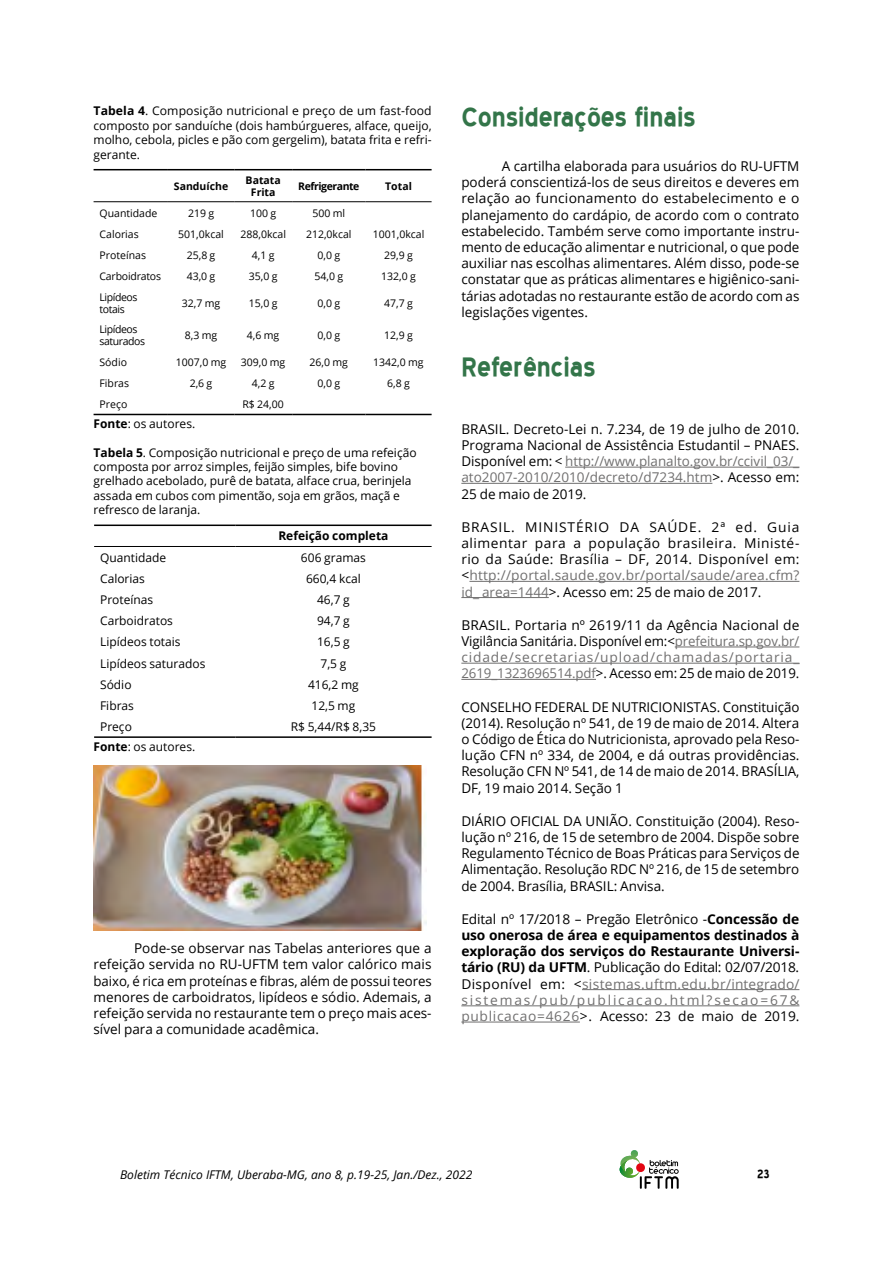
<style>
.page{position:relative;width:893px;height:1263px;background:#fff}
.page>*{position:absolute;margin:0;border:0;box-sizing:border-box;transform-origin:0 0}
.t1{font:700 33px "Blue Highway";color:#337549}
.t2{font:700 15px "Blue Highway";color:#000}
.t3{font:13.5px/16.2px "Open Sans";color:#000;text-align:justify}
.t4{font:700 13.5px/16.2px "Open Sans";letter-spacing:-.01em;color:#000;text-align:justify}
.t5{font:12px/14.4px "Open Sans";color:#000;text-align:justify}
.t6{font:italic 12px "Open Sans";color:#000}
.t7{font:700 12px "Open Sans";color:#000}
.t8{font:10.5px "Open Sans";color:#000}
.t9{font:10.5px/12px "Open Sans";letter-spacing:-.04em;color:#000}
.t10{font:700 10.5px/12px "Open Sans";color:#000;text-align:center}
.t11{font:700 10.5px "Open Sans";letter-spacing:-.04em;color:#000}
.t12{font:10.5px "Open Sans";letter-spacing:-.02em;color:#000}
.s1{font-weight:700}
.s2{color:#706f6f}
.s3{font-weight:400}
.s4{font-weight:400;color:#706f6f}
</style>
<div class="page">
<svg style="left:619px;top:1150px;width:60px;height:39px"></svg>
<hr style="left:94px;top:169px;width:74px;height:1px;background:#000">
<hr style="left:168px;top:169px;width:66px;height:1px;background:#000">
<hr style="left:234px;top:169px;width:58px;height:1px;background:#000">
<hr style="left:292px;top:169px;width:73px;height:1px;background:#000">
<hr style="left:365px;top:169px;width:67px;height:1px;background:#000">
<hr style="left:94px;top:201px;width:74px;height:1px;background:#000">
<hr style="left:168px;top:201px;width:66px;height:1px;background:#000">
<hr style="left:234px;top:201px;width:58px;height:1px;background:#000">
<hr style="left:292px;top:201px;width:73px;height:1px;background:#000">
<hr style="left:365px;top:201px;width:67px;height:1px;background:#000">
<hr style="left:94px;top:414px;width:74px;height:1px;background:#000">
<hr style="left:168px;top:414px;width:66px;height:1px;background:#000">
<hr style="left:234px;top:414px;width:58px;height:1px;background:#000">
<hr style="left:292px;top:414px;width:73px;height:1px;background:#000">
<hr style="left:365px;top:414px;width:67px;height:1px;background:#000">
<hr style="left:94px;top:524px;width:141px;height:2px;background:#000">
<hr style="left:235px;top:524px;width:197px;height:2px;background:#000">
<hr style="left:94px;top:546px;width:141px;height:1px;background:#000">
<hr style="left:235px;top:546px;width:197px;height:1px;background:#000">
<hr style="left:94px;top:736px;width:141px;height:2px;background:#000">
<hr style="left:235px;top:736px;width:197px;height:2px;background:#000">
<img style="left:94px;top:765px;width:333px;height:165px">
<hr style="left:565px;top:467px;width:234px;height:1px;background:#706f6f">
<hr style="left:461px;top:483px;width:251px;height:1px;background:#706f6f">
<hr style="left:469px;top:581px;width:330px;height:1px;background:#706f6f">
<hr style="left:461px;top:597px;width:88px;height:1px;background:#706f6f">
<hr style="left:675px;top:647px;width:124px;height:1px;background:#706f6f">
<hr style="left:461px;top:663px;width:338px;height:1px;background:#706f6f">
<hr style="left:461px;top:679px;width:135px;height:1px;background:#706f6f">
<hr style="left:582px;top:989px;width:217px;height:1px;background:#706f6f">
<hr style="left:461px;top:1005px;width:338px;height:1px;background:#706f6f">
<hr style="left:461px;top:1022px;width:119px;height:1px;background:#706f6f">
<p class="t5" style="left:94px;top:104px;width:340px"><span class="s1">Tabela 4</span>. Composição nutricional e preço de um fast-food composto por sanduíche (dois hambúrgueres, alface, queijo, molho, cebola, picles e pão com gergelim), batata frita e refri&shy;gerante.</p>
<p class="t10" style="left:174px;top:180px;width:56px">Sanduíche</p>
<p class="t10" style="left:246px;top:174px;width:37px">Batata<br>Frita</p>
<p class="t11" style="left:298px;top:178px;width:63px">Refrigerante</p>
<p class="t10" style="left:385px;top:180px;width:28px">Total</p>
<p class="t8" style="left:100px;top:206px;width:59px">Quantidade</p>
<p class="t8" style="left:188px;top:206px;width:28px">219 g</p>
<p class="t8" style="left:250px;top:206px;width:28px">100 g</p>
<p class="t8" style="left:312px;top:206px;width:34px">500 ml</p>
<p class="t8" style="left:100px;top:227px;width:41px">Calorias</p>
<p class="t8" style="left:178px;top:227px;width:47px">501,0kcal</p>
<p class="t8" style="left:240px;top:227px;width:47px">288,0kcal</p>
<p class="t8" style="left:306px;top:227px;width:47px">212,0kcal</p>
<p class="t8" style="left:373px;top:227px;width:53px">1001,0kcal</p>
<p class="t8" style="left:100px;top:248px;width:48px">Proteínas</p>
<p class="t8" style="left:187px;top:248px;width:30px">25,8 g</p>
<p class="t8" style="left:252px;top:248px;width:24px">4,1 g</p>
<p class="t8" style="left:317px;top:248px;width:24px">0,0 g</p>
<p class="t8" style="left:384px;top:248px;width:30px">29,9 g</p>
<p class="t12" style="left:100px;top:269px;width:63px">Carboidratos</p>
<p class="t8" style="left:187px;top:269px;width:30px">43,0 g</p>
<p class="t8" style="left:249px;top:269px;width:30px">35,0 g</p>
<p class="t8" style="left:314px;top:269px;width:30px">54,0 g</p>
<p class="t8" style="left:381px;top:269px;width:36px">132,0 g</p>
<p class="t9" style="left:100px;top:291px;width:39px">Lipídeos totais</p>
<p class="t8" style="left:182px;top:296px;width:40px">32,7 mg</p>
<p class="t8" style="left:249px;top:296px;width:30px">15,0 g</p>
<p class="t8" style="left:317px;top:296px;width:24px">0,0 g</p>
<p class="t8" style="left:384px;top:296px;width:30px">47,7 g</p>
<p class="t9" style="left:100px;top:323px;width:47px">Lipídeos saturados</p>
<p class="t8" style="left:185px;top:328px;width:34px">8,3 mg</p>
<p class="t8" style="left:247px;top:328px;width:34px">4,6 mg</p>
<p class="t8" style="left:317px;top:328px;width:24px">0,0 g</p>
<p class="t8" style="left:384px;top:328px;width:30px">12,9 g</p>
<p class="t8" style="left:100px;top:354px;width:29px">Sódio</p>
<p class="t8" style="left:176px;top:354px;width:52px">1007,0 mg</p>
<p class="t8" style="left:241px;top:354px;width:46px">309,0 mg</p>
<p class="t8" style="left:310px;top:354px;width:40px">26,0 mg</p>
<p class="t8" style="left:373px;top:354px;width:52px">1342,0 mg</p>
<p class="t8" style="left:100px;top:376px;width:31px">Fibras</p>
<p class="t8" style="left:190px;top:376px;width:24px">2,6 g</p>
<p class="t8" style="left:252px;top:376px;width:24px">4,2 g</p>
<p class="t8" style="left:317px;top:376px;width:24px">0,0 g</p>
<p class="t8" style="left:387px;top:376px;width:24px">6,8 g</p>
<p class="t8" style="left:100px;top:397px;width:29px">Preço</p>
<p class="t8" style="left:242px;top:397px;width:43px">R$ 24,00</p>
<p class="t5" style="left:94px;top:416px;width:103px"><span class="s1">Fonte</span>: os autores.</p>
<p class="t5" style="left:94px;top:445px;width:325px;text-align:left"><span class="s1">Tabela 5</span>. Composição nutricional e preço de uma refeição composta por arroz simples, feijão simples, bife bovino grelhado acebolado, purê de batata, alface crua, berinjela assada em cubos com pimentão, soja em grãos, maçã e refresco de laranja.</p>
<p class="t7" style="left:278px;top:528px;width:112px">Refeição completa</p>
<p class="t5" style="left:100px;top:550px;width:68px">Quantidade</p>
<p class="t5" style="left:301px;top:550px;width:66px">606 gramas</p>
<p class="t5" style="left:100px;top:571px;width:46px">Calorias</p>
<p class="t5" style="left:306px;top:571px;width:56px">660,4 kcal</p>
<p class="t5" style="left:100px;top:592px;width:55px">Proteínas</p>
<p class="t5" style="left:317px;top:592px;width:34px">46,7 g</p>
<p class="t5" style="left:100px;top:613px;width:74px">Carboidratos</p>
<p class="t5" style="left:317px;top:613px;width:34px">94,7 g</p>
<p class="t5" style="left:100px;top:634px;width:82px">Lipídeos totais</p>
<p class="t5" style="left:317px;top:634px;width:34px">16,5 g</p>
<p class="t5" style="left:100px;top:656px;width:107px">Lipídeos saturados</p>
<p class="t5" style="left:320px;top:656px;width:27px">7,5 g</p>
<p class="t5" style="left:100px;top:677px;width:33px">Sódio</p>
<p class="t5" style="left:308px;top:677px;width:52px">416,2 mg</p>
<p class="t5" style="left:100px;top:698px;width:35px">Fibras</p>
<p class="t5" style="left:311px;top:698px;width:45px">12,5 mg</p>
<p class="t5" style="left:100px;top:719px;width:33px">Preço</p>
<p class="t5" style="left:291px;top:719px;width:87px">R$ 5,44/R$ 8,35</p>
<p class="t5" style="left:94px;top:739px;width:103px"><span class="s1">Fonte</span>: os autores.</p>
<p class="t3" style="left:94px;top:940px;width:340px;text-indent:40px">Pode-se observar nas Tabelas anteriores que a refeição servida no RU-UFTM tem valor calórico mais baixo, é rica em proteínas e fibras, além de possui teores menores de carboidratos, lipídeos e sódio. Ademais, a refeição servida no restaurante tem o preço mais aces&shy;sível para a comunidade acadêmica.</p>
<h1 class="t1" style="left:461px;top:102px;width:236px">Considerações finais</h1>
<p class="t3" style="left:461px;top:158px;width:340px;text-indent:40px">A cartilha elaborada para usuários do RU-UFTM poderá conscientizá-los de seus direitos e deveres em relação ao funcionamento do estabelecimento e o planejamento do cardápio, de acordo com o contrato estabelecido. Também serve como importante instru&shy;mento de educação alimentar e nutricional, o que pode auxiliar nas escolhas alimentares. Além disso, pode-se constatar que as práticas alimentares e higiênico-sani&shy;tárias adotadas no restaurante estão de acordo com as legislações vigentes.</p>
<h1 class="t1" style="left:461px;top:352px;width:136px">Referências</h1>
<p class="t3" style="left:461px;top:420px;width:340px">BRASIL. Decreto-Lei n. 7.234, de 19 de julho de 2010.<br>Programa Nacional de Assistência Estudantil – PNAES.<br>Disponível em: &lt; <span class="s2">http://www.planalto.gov.br/ccivil_03/_ ato2007-2010/2010/decreto/d7234.htm</span>&gt;. Acesso em:<br>25 de maio de 2019.</p>
<p class="t3" style="left:461px;top:518px;width:340px">BRASIL. MINISTÉRIO DA SAÚDE. 2ª ed. Guia alimentar para a população brasileira. Ministé&shy;rio da Saúde: Brasília – DF, 2014. Disponível em: &lt;<span class="s2">http://portal.saude.gov.br/portal/saude/area.cfm? id_ area=1444</span>&gt;. Acesso em: 25 de maio de 2017.</p>
<p class="t3" style="left:461px;top:616px;width:340px">BRASIL. Portaria nº 2619/11 da Agência Nacional de Vigilância Sanitária. Disponível em:&lt;<span class="s2">prefeitura.sp.gov.br/ cidade/secretarias/upload/chamadas/portaria_ 2619_1323696514.pdf</span>&gt;. Acesso em: 25 de maio de 2019.</p>
<p class="t3" style="left:461px;top:698px;width:340px">CONSELHO FEDERAL DE NUTRICIONISTAS. Constituição (2014). Resolução nº 541, de 19 de maio de 2014. Altera o Código de Ética do Nutricionista, aprovado pela Reso&shy;lução CFN nº 334, de 2004, e dá outras providências.<br>Resolução CFN Nº 541, de 14 de maio de 2014. BRASÍLIA, DF, 19 maio 2014. Seção 1</p>
<p class="t3" style="left:461px;top:812px;width:340px">DIÁRIO OFICIAL DA UNIÃO. Constituição (2004). Reso&shy;lução nº 216, de 15 de setembro de 2004. Dispõe sobre Regulamento Técnico de Boas Práticas para Serviços de Alimentação. Resolução RDC Nº 216, de 15 de setembro de 2004. Brasília, BRASIL: Anvisa.</p>
<p class="t4" style="left:461px;top:910px;width:340px"><span class="s3">Edital nº 17/2018 – Pregão Eletrônico -</span>Concessão de uso onerosa de área e equipamentos destinados à exploração dos serviços do Restaurante Universi&shy;tário (RU) da UFTM<span class="s3">. Publicação do Edital: 02/07/2018.<br>Disponível em: &lt;</span><span class="s4">sistemas.uftm.edu.br/integrado/ sistemas/pub/publicacao.html?secao=67&amp; publicacao=4626</span><span class="s3">&gt;. Acesso: 23 de maio de 2019.</span></p>
<p class="t6" style="left:120px;top:1166px;width:354px">Boletim Técnico IFTM, Uberaba-MG, ano 8, p.19-25, Jan./Dez., 2022</p>
<p class="t2" style="left:757px;top:1167px;width:14px">23</p>
</div>
